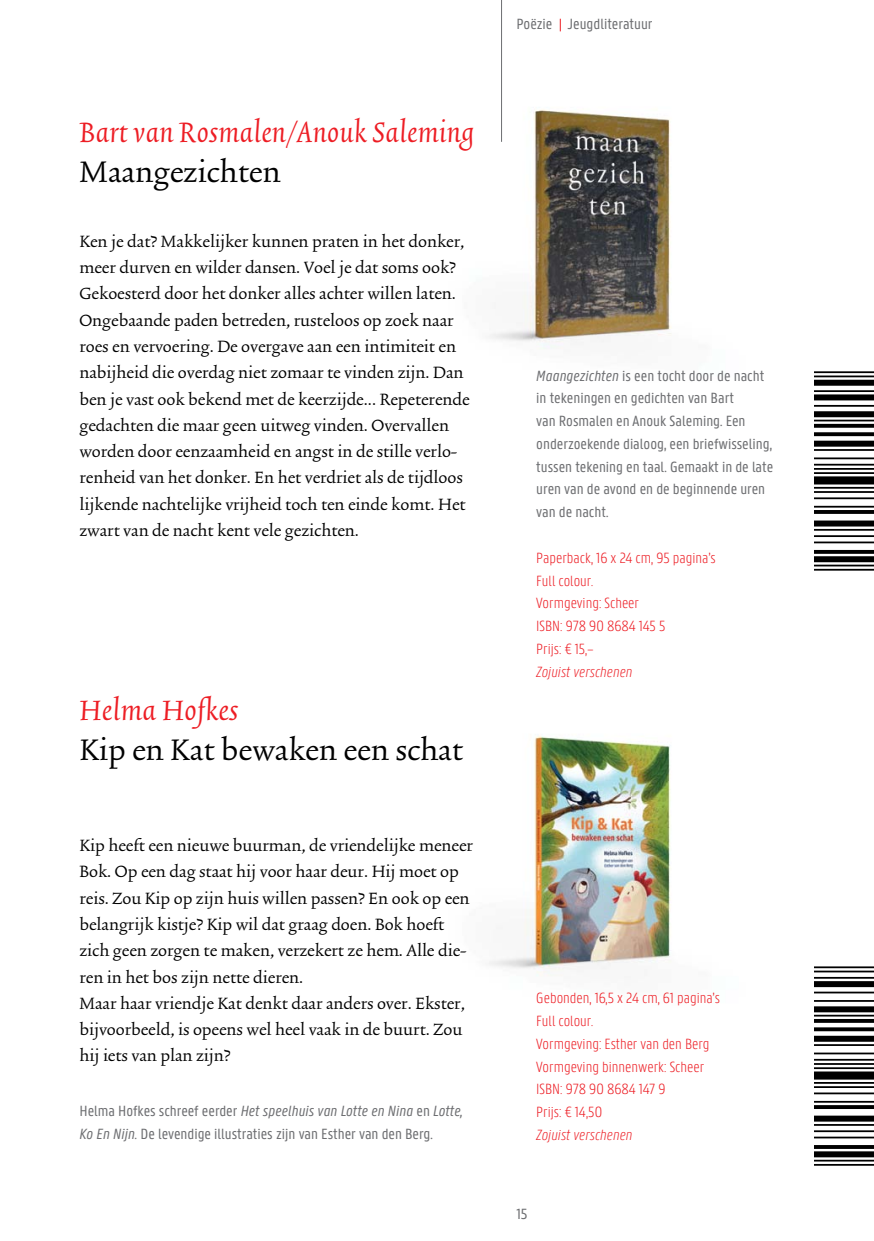
<style>
.page{position:relative;width:874px;height:1241px;background:#fff}
.page>*{position:absolute;margin:0;border:0;box-sizing:border-box;transform-origin:0 0}
.t1{font:35px "Trinite No 2 Rom Wid Ita";letter-spacing:.01em;color:#ed1d24}
.t2{font:35px "Trinite No 2 Rom Wid";color:#000}
.t3{font:19.25px/26.2px "Trinite No 2 Rom Wid";color:#000}
.t4{font:15.75px/22.8px "Panno Text";color:#6d6e71}
.t5{font:300 15.75px/22.8px "Panno Text";color:#ed1d24}
.t6{font:italic 300 15.75px "Panno Text";color:#ed1d24}
.s1{font-style:italic}
.s2{color:#ed1d24}
</style>
<div class="page">
<hr style="left:501px;top:0;width:1px;height:142px;background:#6d6e71">
<img style="left:489px;top:736px;width:182px;height:240px">
<img style="left:489px;top:109px;width:182px;height:240px">
<hr style="left:814px;top:1163px;width:59px;height:2px;background:#000">
<hr style="left:814px;top:1159px;width:59px;height:2px;background:#000">
<div style="left:814px;top:1151px;width:59px;height:6px;background:#000"></div>
<svg style="left:814px;top:1145px;width:59px;height:3px"></svg>
<hr style="left:814px;top:1136px;width:59px;height:2px;background:#000">
<hr style="left:814px;top:1130px;width:59px;height:1px;background:#000">
<hr style="left:814px;top:1123px;width:59px;height:2px;background:#000">
<div style="left:814px;top:1115px;width:59px;height:6px;background:#000"></div>
<svg style="left:814px;top:1105px;width:59px;height:3px"></svg>
<hr style="left:814px;top:1100px;width:59px;height:2px;background:#000">
<hr style="left:814px;top:1092px;width:59px;height:2px;background:#000">
<hr style="left:814px;top:1085px;width:59px;height:2px;background:#000">
<hr style="left:814px;top:1081px;width:59px;height:2px;background:#000">
<div style="left:814px;top:1071px;width:59px;height:8px;background:#000"></div>
<hr style="left:814px;top:1067px;width:59px;height:1px;background:#000">
<hr style="left:814px;top:1062px;width:59px;height:2px;background:#000">
<hr style="left:814px;top:1058px;width:59px;height:2px;background:#000">
<hr style="left:814px;top:1052px;width:59px;height:2px;background:#000">
<hr style="left:814px;top:1043px;width:59px;height:2px;background:#000">
<div style="left:814px;top:1035px;width:59px;height:6px;background:#000"></div>
<svg style="left:814px;top:1027px;width:59px;height:4px"></svg>
<svg style="left:814px;top:1019px;width:59px;height:3px"></svg>
<hr style="left:814px;top:1014px;width:59px;height:2px;background:#000">
<div style="left:814px;top:1006px;width:59px;height:6px;background:#000"></div>
<hr style="left:814px;top:999px;width:59px;height:2px;background:#000">
<hr style="left:814px;top:991px;width:59px;height:2px;background:#000">
<svg style="left:814px;top:981px;width:59px;height:5px"></svg>
<hr style="left:814px;top:976px;width:59px;height:2px;background:#000">
<hr style="left:814px;top:970px;width:59px;height:2px;background:#000">
<hr style="left:814px;top:966px;width:59px;height:2px;background:#000">
<hr style="left:814px;top:568px;width:59px;height:2px;background:#000">
<hr style="left:814px;top:564px;width:59px;height:2px;background:#000">
<div style="left:814px;top:556px;width:59px;height:6px;background:#000"></div>
<hr style="left:814px;top:550px;width:59px;height:3px;background:#000">
<hr style="left:814px;top:541px;width:59px;height:2px;background:#000">
<hr style="left:814px;top:535px;width:59px;height:2px;background:#000">
<hr style="left:814px;top:529px;width:59px;height:1px;background:#000">
<div style="left:814px;top:520px;width:59px;height:6px;background:#000"></div>
<svg style="left:814px;top:510px;width:59px;height:4px"></svg>
<hr style="left:814px;top:505px;width:59px;height:2px;background:#000">
<hr style="left:814px;top:497px;width:59px;height:2px;background:#000">
<hr style="left:814px;top:491px;width:59px;height:2px;background:#000">
<hr style="left:814px;top:487px;width:59px;height:1px;background:#000">
<div style="left:814px;top:476px;width:59px;height:8px;background:#000"></div>
<hr style="left:814px;top:472px;width:59px;height:2px;background:#000">
<hr style="left:814px;top:468px;width:59px;height:1px;background:#000">
<hr style="left:814px;top:463px;width:59px;height:2px;background:#000">
<hr style="left:814px;top:457px;width:59px;height:2px;background:#000">
<hr style="left:814px;top:449px;width:59px;height:2px;background:#000">
<div style="left:814px;top:440px;width:59px;height:6px;background:#000"></div>
<svg style="left:814px;top:432px;width:59px;height:4px"></svg>
<hr style="left:814px;top:424px;width:59px;height:3px;background:#000">
<hr style="left:814px;top:419px;width:59px;height:2px;background:#000">
<div style="left:814px;top:411px;width:59px;height:6px;background:#000"></div>
<hr style="left:814px;top:405px;width:59px;height:1px;background:#000">
<div style="left:814px;top:394px;width:59px;height:6px;background:#000"></div>
<hr style="left:814px;top:390px;width:59px;height:2px;background:#000">
<div style="left:814px;top:379px;width:59px;height:6px;background:#000"></div>
<hr style="left:814px;top:375px;width:59px;height:2px;background:#000">
<hr style="left:814px;top:371px;width:59px;height:2px;background:#000">
<h1 class="t1" style="left:79px;top:116px;width:396px">Bart van Rosmalen/Anouk Saleming</h1>
<h1 class="t2" style="left:79px;top:156px;width:202px">Maangezichten</h1>
<p class="t3" style="left:79px;top:229px;width:391px">Ken je dat? Makkelijker kunnen praten in het donker, meer durven en wilder dansen. Voel je dat soms ook?<br>Gekoesterd door het donker alles achter willen laten.<br>Ongebaande paden betreden, rusteloos op zoek naar roes en vervoering. De overgave aan een intimiteit en nabijheid die overdag niet zomaar te vinden zijn. Dan ben je vast ook bekend met de keerzijde... Repeterende gedachten die maar geen uitweg vinden. Overvallen worden door eenzaamheid en angst in de stille verlo&shy;renheid van het donker. En het verdriet als de tijdloos lijkende nachtelijke vrijheid toch ten einde komt. Het zwart van de nacht kent vele gezichten.</p>
<h1 class="t1" style="left:79px;top:694px;width:160px">Helma Hofkes</h1>
<h1 class="t2" style="left:79px;top:734px;width:385px">Kip en Kat bewaken een schat</h1>
<p class="t3" style="left:79px;top:833px;width:395px">Kip heeft een nieuwe buurman, de vriendelijke meneer Bok. Op een dag staat hij voor haar deur. Hij moet op reis. Zou Kip op zijn huis willen passen? En ook op een belangrijk kistje? Kip wil dat graag doen. Bok hoeft zich geen zorgen te maken, verzekert ze hem. Alle die&shy;ren in het bos zijn nette dieren.<br>Maar haar vriendje Kat denkt daar anders over. Ekster, bijvoorbeeld, is opeens wel heel vaak in de buurt. Zou hij iets van plan zijn?</p>
<p class="t4" style="left:79px;top:1099px;width:385px">Helma Hofkes schreef eerder <span class="s1">Het speelhuis van Lotte en Nina</span> en <span class="s1">Lotte,<br>Ko En Nijn.</span> De levendige illustraties zijn van Esther van den Berg.</p>
<p class="t4" style="left:516px;top:13px;width:138px">Poëzie <span class="s2">|</span> Jeugdliteratuur</p>
<p class="t4" style="left:536px;top:364px;width:238px"><span class="s1">Maangezichten</span> is een tocht door de nacht in tekeningen en gedichten van Bart<br>van Rosmalen en Anouk Saleming. Een onderzoekende dialoog, een briefwisseling, tussen tekening en taal. Gemaakt in de late uren van de avond en de beginnende uren van de nacht.</p>
<p class="t5" style="left:536px;top:546px;width:181px">Paperback, 16 x 24 cm, 95 pagina’s<br>Full colour.<br>Vormgeving: Scheer<br>ISBN: 978 90 8684 145 5<br>Prijs: € 15,–</p>
<p class="t6" style="left:536px;top:663px;width:98px">Zojuist verschenen</p>
<p class="t5" style="left:536px;top:987px;width:185px">Gebonden, 16,5 x 24 cm, 61 pagina’s<br>Full colour.<br>Vormgeving: Esther van den Berg<br>Vormgeving binnenwerk: Scheer<br>ISBN: 978 90 8684 147 9<br>Prijs: € 14,50</p>
<p class="t6" style="left:536px;top:1126px;width:98px">Zojuist verschenen</p>
<p class="t4" style="left:516px;top:1202px;width:13px">15</p>
</div>
